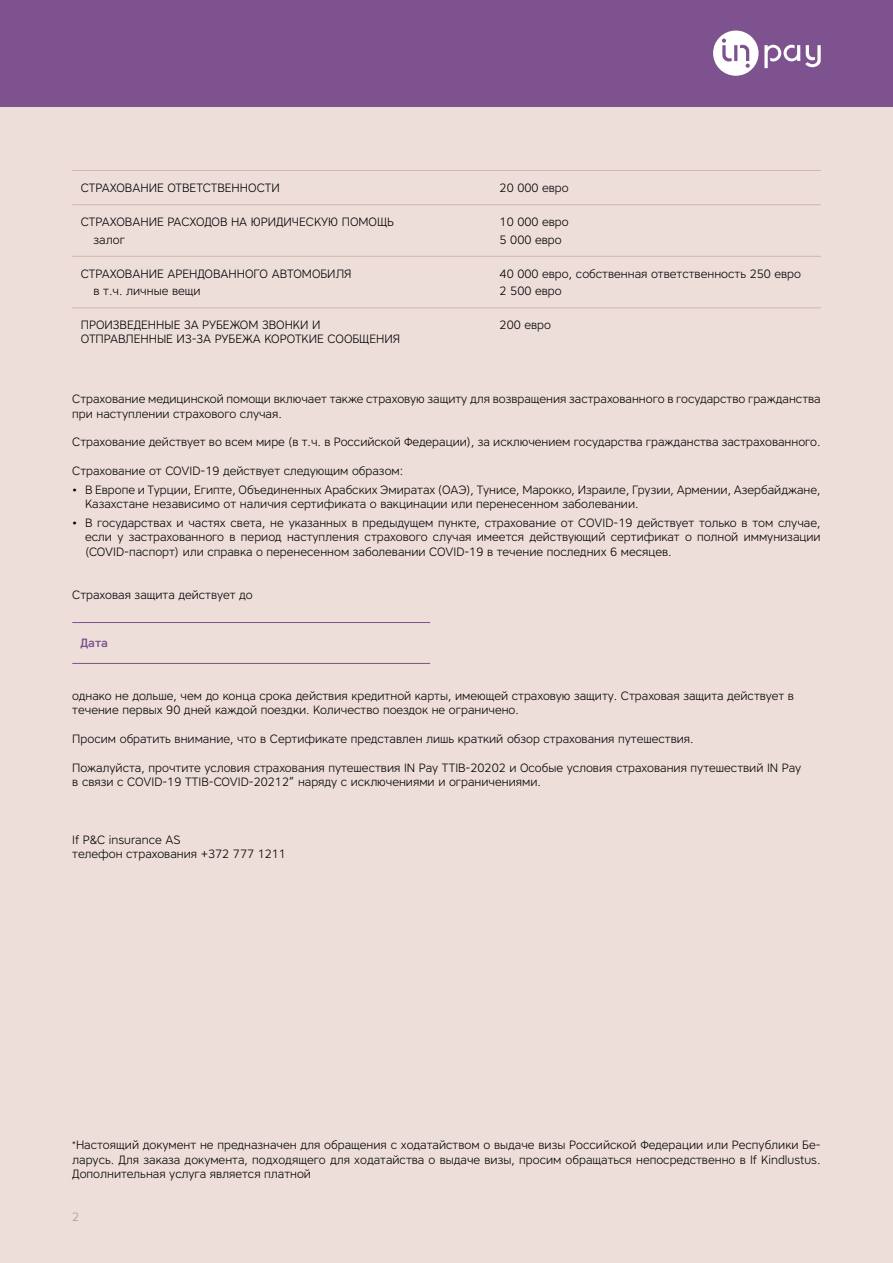
<style>
.page{position:relative;width:893px;height:1263px;background:#fff}
.page>*{position:absolute;margin:0;border:0;box-sizing:border-box;transform-origin:0 0}
.t1{font:300 12px/14.4px "Core Sans A35";color:#000}
.t2{font:500 12px "Core Sans A55";color:#7e528e}
.t3{font:300 12px "Core Sans A35";color:#ae96a7}
</style>
<div class="page">
<div style="left:0;top:106px;width:893px;height:1157px;background:#eddeda"></div>
<div style="left:0;top:0;width:893px;height:106px;background:#7e528e"></div>
<svg style="left:713px;top:31px;width:108px;height:45px"></svg>
<hr style="left:72px;top:622px;width:358px;height:1px;background:#7e528e">
<hr style="left:72px;top:663px;width:358px;height:1px;background:#7e528e">
<hr style="left:72px;top:170px;width:419px;height:1px;background:#cfb6ae">
<hr style="left:491px;top:170px;width:330px;height:1px;background:#cfb6ae">
<hr style="left:72px;top:204px;width:419px;height:1px;background:#cfb6ae">
<hr style="left:491px;top:204px;width:330px;height:1px;background:#cfb6ae">
<hr style="left:72px;top:256px;width:419px;height:1px;background:#cfb6ae">
<hr style="left:491px;top:256px;width:330px;height:1px;background:#cfb6ae">
<hr style="left:72px;top:307px;width:419px;height:1px;background:#cfb6ae">
<hr style="left:491px;top:307px;width:330px;height:1px;background:#cfb6ae">
<p class="t1" style="left:81px;top:180px;width:200px">СТРАХОВАНИЕ ОТВЕТСТВЕННОСТИ</p>
<p class="t1" style="left:500px;top:180px;width:71px">20 000 евро</p>
<p class="t1" style="left:81px;top:215px;width:315px">СТРАХОВАНИЕ РАСХОДОВ НА ЮРИДИЧЕСКУЮ ПОМОЩЬ</p>
<p class="t1" style="left:500px;top:215px;width:71px">10 000 евро</p>
<p class="t1" style="left:94px;top:232px;width:33px">залог</p>
<p class="t1" style="left:500px;top:232px;width:64px">5 000 евро</p>
<p class="t1" style="left:81px;top:266px;width:272px">СТРАХОВАНИЕ АРЕНДОВАННОГО АВТОМОБИЛЯ</p>
<p class="t1" style="left:500px;top:266px;width:303px">40 000 евро, собственная ответственность 250 евро</p>
<p class="t1" style="left:94px;top:283px;width:109px">в т.ч. личные вещи</p>
<p class="t1" style="left:500px;top:283px;width:64px">2 500 евро</p>
<p class="t1" style="left:81px;top:318px;width:321px;line-height:13.5px">ПРОИЗВЕДЕННЫЕ ЗА РУБЕЖОМ ЗВОНКИ И<br>ОТПРАВЛЕННЫЕ ИЗ-ЗА РУБЕЖА КОРОТКИЕ СООБЩЕНИЯ</p>
<p class="t1" style="left:500px;top:318px;width:53px">200 евро</p>
<p class="t1" style="left:72px;top:391px;width:750px">Страхование медицинской помощи включает также страховую защиту для возвращения застрахованного в государство гражданства при наступлении страхового случая.</p>
<p class="t1" style="left:72px;top:435px;width:750px">Страхование действует во всем мире (в т.ч. в Российской Федерации), за исключением государства гражданства застрахованного.</p>
<p class="t1" style="left:72px;top:463px;width:333px">Страхование от COVID-19 действует следующим образом:</p>
<p class="t1" style="left:85px;top:482px;width:737px;text-indent:-13px">• B Европе и Турции, Египте, Объединенных Арабских Эмиратах (ОАЭ), Тунисе, Марокко, Израиле, Грузии, Армении, Азербайджане,<br>Казахстане независимо от наличия сертификата о вакцинации или перенесенном заболевании.</p>
<p class="t1" style="left:85px;top:515px;width:737px;text-align:justify;text-indent:-13px">• В государствах и частях света, не указанных в предыдущем пункте, страхование от COVID-19 действует только в том случае, если у застрахованного в период наступления страхового случая имеется действующий сертификат о полной иммунизации (COVID-паспорт) или справка о перенесенном заболевании COVID-19 в течение последних 6 месяцев.</p>
<p class="t1" style="left:72px;top:587px;width:182px">Страховая защита действует до</p>
<p class="t2" style="left:80px;top:635px;width:29px">Дата</p>
<p class="t1" style="left:72px;top:688px;width:723px">однако не дольше, чем до конца срока действия кредитной карты, имеющей страховую защиту. Страховая защита действует в течение первых 90 дней каждой поездки. Количество поездок не ограничено.</p>
<p class="t1" style="left:72px;top:731px;width:623px">Просим обратить внимание, что в Сертификате представлен лишь краткий обзор страхования путешествия.</p>
<p class="t1" style="left:72px;top:760px;width:730px">Пожалуйста, прочтите условия страхования путешествия IN Pay TTIB-20202 и Особые условия страхования путешествий IN Pay в связи с COVID-19 TTIB-COVID-20212” наряду с исключениями и ограничениями.</p>
<p class="t1" style="left:72px;top:832px;width:215px">If P&amp;C insurance AS<br>телефон страхования +372 777 1211</p>
<p class="t1" style="left:72px;top:1137px;width:750px;text-align:justify"><sup>*</sup>Настоящий документ не предназначен для обращения с ходатайством о выдаче визы Российской Федерации или Республики Бе&shy;ларусь. Для заказа документа, подходящего для ходатайства о выдаче визы, просим обращаться непосредственно в If Kindlustus.<br>Дополнительная услуга является платной</p>
<p class="t3" style="left:72px;top:1208px;width:9px">2</p>
</div>
